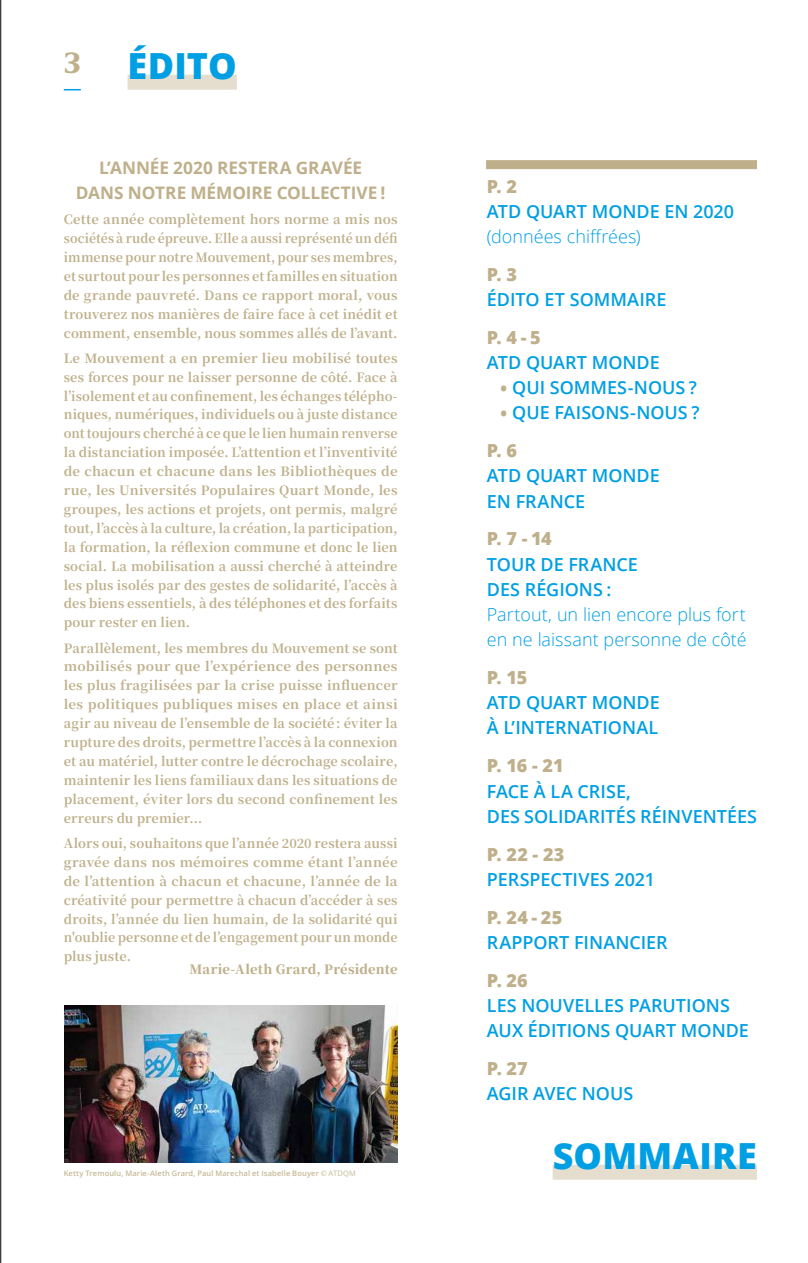
<style>
.page{position:relative;width:808px;height:1263px;background:#fff}
.page>*{position:absolute;margin:0;border:0;box-sizing:border-box;transform-origin:0 0}
.t1{font:800 36px "Open Sans";letter-spacing:.005em;color:#009fe3}
.t2{font:900 30px "Breve Text";color:#bfb08b}
.t3{font:600 18px/25.2px "Open Sans";color:#009fe3}
.t4{font:300 18px/25.2px "Open Sans";color:#009fe3}
.t5{font:800 18px "Open Sans";letter-spacing:.005em;color:#bfb08b}
.t6{font:700 17.25px/25.2px "Open Sans";letter-spacing:-.005em;color:#bfb08b;text-align:center}
.t7{font:700 12.75px/18.9px "Noto Serif JP";letter-spacing:.005em;color:#bfb08b;text-align:justify}
.t8{font:900 12.75px "Noto Serif JP";letter-spacing:.015em;color:#bfb08b}
.t9{font:600 7.5px "Open Sans";letter-spacing:.02em;color:#c5b895}
.s1{font-weight:400}
.s2{font-size:21px;color:#bfb08b}
.s3{font-weight:800;color:#bfb08b}
</style>
<div class="page">
<svg style="left:64px;top:89px;width:17px;height:1px"></svg>
<div style="left:128px;top:75px;width:109px;height:15px;background:#e5dece"></div>
<div style="left:553px;top:1165px;width:204px;height:15px;background:#e5dece"></div>
<div style="left:486px;top:160px;width:271px;height:9px;background:#bfb08b"></div>
<img style="left:64px;top:1005px;width:334px;height:158px">
<hr style="left:0;top:0;width:1px;height:1263px;background:#000">
<h2 class="t2" style="left:64px;top:45px;width:19px">3</h2>
<h1 class="t1" style="left:128px;top:39px;width:111px">ÉDITO</h1>
<h3 class="t6" style="left:76px;top:154px;width:311px">L’ANNÉE 2020 RESTERA GRAVÉE<br>DANS NOTRE MÉMOIRE COLLECTIVE !</h3>
<p class="t7" style="left:64px;top:210px;width:335px">Cette année complètement hors norme a mis nos sociétés à rude épreuve. Elle a aussi représenté un défi immense pour notre Mouvement, pour ses membres, et surtout pour les personnes et familles en situation de grande pauvreté. Dans ce rapport moral, vous trouverez nos manières de faire face à cet inédit et comment, ensemble, nous sommes allés de l’avant.</p>
<p class="t7" style="left:64px;top:349px;width:335px">Le Mouvement a en premier lieu mobilisé toutes ses forces pour ne laisser personne de côté. Face à l’isolement et au confinement, les échanges télépho&shy;niques, numériques, individuels ou à juste distance ont toujours cherché à ce que le lien humain renverse la distanciation imposée. L’attention et l’inventivité de chacun et chacune dans les Bibliothèques de rue, les Universités Populaires Quart Monde, les groupes, les actions et projets, ont permis, malgré tout, l’accès à la culture, la création, la participation, la formation, la réflexion commune et donc le lien social. La mobilisation a aussi cherché à atteindre les plus isolés par des gestes de solidarité, l’accès à des biens essentiels, à des téléphones et des forfaits pour rester en lien.</p>
<p class="t7" style="left:64px;top:639px;width:335px">Parallèlement, les membres du Mouvement se sont mobilisés pour que l’expérience des personnes les plus fragilisées par la crise puisse influencer les politiques publiques mises en place et ainsi agir au niveau de l’ensemble de la société: éviter la rupture des droits, permettre l’accès à la connexion et au matériel, lutter contre le décrochage scolaire, maintenir les liens familiaux dans les situations de placement, éviter lors du second confinement les erreurs du premier…</p>
<p class="t7" style="left:64px;top:834px;width:335px">Alors oui, souhaitons que l’année 2020 restera aussi gravée dans nos mémoires comme étant l’année de l’attention à chacun et chacune, l’année de la créativité pour permettre à chacun d’accéder à ses droits, l’année du lien humain, de la solidarité qui n'oublie personne et de l’engagement pour un monde plus juste.</p>
<p class="t8" style="left:189px;top:962px;width:210px">Marie-Aleth Grard, Présidente</p>
<p class="t9" style="left:64px;top:1168px;width:294px">Ketty Tremoulu, Marie-Aleth Grard, Paul Marechal et Isabelle Bouyer <span class="s1">© ATDQM</span></p>
<h3 class="t5" style="left:487px;top:172px;width:32px">P. 2</h3>
<h3 class="t3" style="left:487px;top:198px;width:249px">ATD QUART MONDE EN 2020</h3>
<h3 class="t4" style="left:487px;top:223px;width:155px">(données chiffrées)</h3>
<h3 class="t5" style="left:487px;top:261px;width:32px">P. 3</h3>
<h3 class="t3" style="left:487px;top:286px;width:181px">ÉDITO ET SOMMAIRE</h3>
<h3 class="t5" style="left:487px;top:324px;width:55px">P. 4 - 5</h3>
<h3 class="t3" style="left:487px;top:349px;width:174px">ATD QUART MONDE</h3>
<h3 class="t3" style="left:500px;top:375px;width:199px"><span class="s2">•</span> QUI SOMMES-NOUS ?</h3>
<h3 class="t3" style="left:487px;top:394px;width:214px;line-height:37.8px;text-indent:13px"><span class="s2">•</span> QUE FAISONS-NOUS ?<br><span class="s3">P. 6</span></h3>
<h3 class="t3" style="left:487px;top:463px;width:174px">ATD QUART MONDE<br>EN FRANCE</h3>
<h3 class="t5" style="left:487px;top:525px;width:66px">P. 7 - 14</h3>
<h3 class="t3" style="left:487px;top:551px;width:152px">TOUR DE FRANCE<br>DES RÉGIONS :</h3>
<h3 class="t4" style="left:487px;top:601px;width:261px">Partout, un lien encore plus fort en ne laissant personne de côté</h3>
<h3 class="t5" style="left:487px;top:664px;width:42px">P. 15</h3>
<h3 class="t3" style="left:487px;top:690px;width:174px">ATD QUART MONDE<br>À L’INTERNATIONAL</h3>
<h3 class="t5" style="left:487px;top:752px;width:78px">P. 16 - 21</h3>
<h3 class="t3" style="left:487px;top:778px;width:272px">FACE À LA CRISE,<br>DES SOLIDARITÉS RÉINVENTÉES</h3>
<h3 class="t5" style="left:487px;top:840px;width:79px">P. 22 - 23</h3>
<h3 class="t3" style="left:487px;top:866px;width:170px">PERSPECTIVES 2021</h3>
<h3 class="t5" style="left:487px;top:903px;width:77px">P. 24 - 25</h3>
<h3 class="t3" style="left:487px;top:929px;width:182px">RAPPORT FINANCIER</h3>
<h3 class="t5" style="left:487px;top:966px;width:42px">P. 26</h3>
<h3 class="t3" style="left:487px;top:992px;width:263px">LES NOUVELLES PARUTIONS<br>AUX ÉDITIONS QUART MONDE</h3>
<h3 class="t5" style="left:487px;top:1054px;width:42px">P. 27</h3>
<h3 class="t3" style="left:487px;top:1080px;width:148px">AGIR AVEC NOUS</h3>
<h1 class="t1" style="left:553px;top:1129px;width:206px">SOMMAIRE</h1>
</div>
